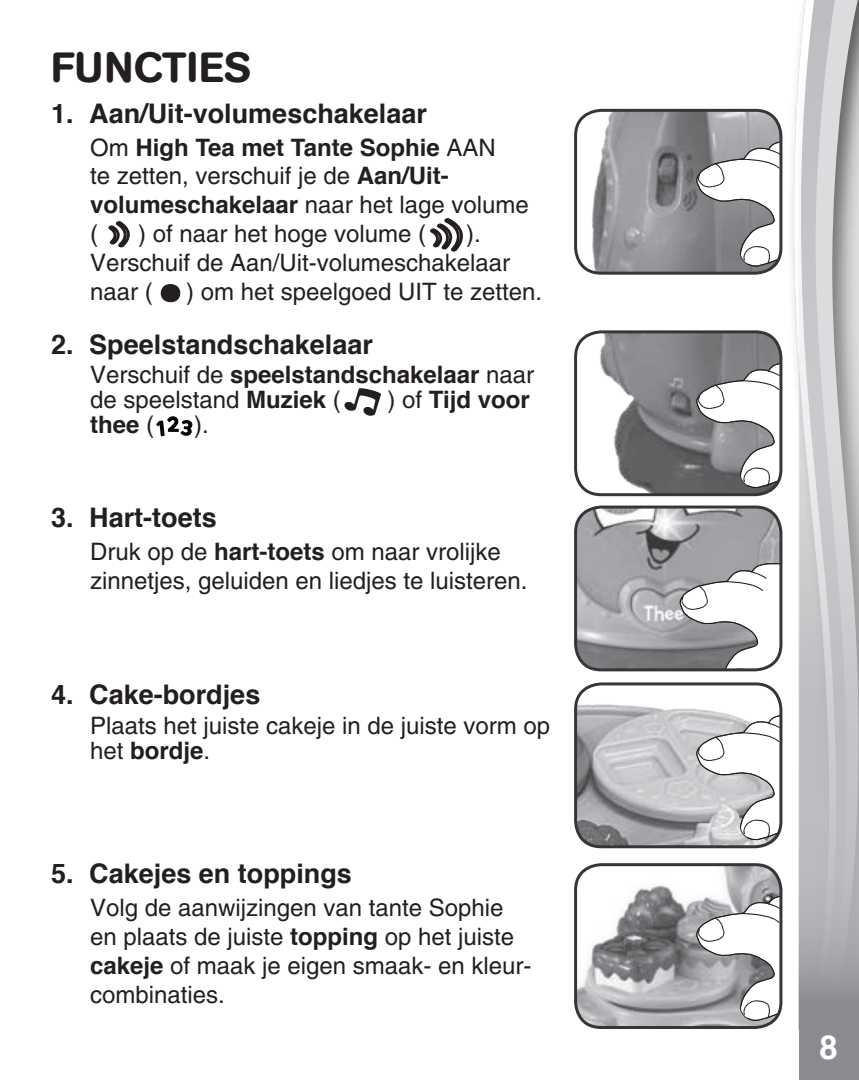
<style>
.page{position:relative;width:859px;height:1080px;background:#fff}
.page>*{position:absolute;margin:0;border:0;box-sizing:border-box;transform-origin:0 0}
.t1{font:500 42px "AG Book Rounded";letter-spacing:.02em;color:#231f20}
.t2{font:700 33px "Helvetica";color:#fff}
.t3{font:700 27px "Helvetica";color:#231f20}
.t4{font:24px/28.8px "Helvetica";color:#231f20}
.t5{font:700 24px "Helvetica";color:#231f20}
.s1{font-weight:700}
.s2{font-weight:400}
</style>
<div class="page">
<svg style="left:793px;top:56px;width:6px;height:973px"></svg>
<svg style="left:799px;top:0;width:60px;height:1080px;background:#bebfc1"></svg>
<img style="left:577px;top:110px;width:204px;height:162px">
<svg style="left:696px;top:140px;width:85px;height:127px"></svg>
<div style="left:574px;top:109px;width:208px;height:166px;border:3px solid #231f20;border-radius:26px"></div>
<img style="left:577px;top:333px;width:204px;height:162px">
<svg style="left:696px;top:362px;width:85px;height:126px"></svg>
<div style="left:574px;top:330px;width:208px;height:166px;border:3px solid #231f20;border-radius:26px"></div>
<img style="left:576px;top:507px;width:205px;height:163px">
<svg style="left:679px;top:563px;width:103px;height:108px"></svg>
<div style="left:574px;top:506px;width:208px;height:165px;border:3px solid #231f20;border-radius:26px"></div>
<img style="left:577px;top:685px;width:204px;height:162px">
<svg style="left:696px;top:714px;width:85px;height:126px"></svg>
<div style="left:574px;top:682px;width:208px;height:166px;border:3px solid #231f20;border-radius:26px"></div>
<svg style="left:108px;top:221px;width:22px;height:26px"></svg>
<svg style="left:430px;top:218px;width:33px;height:34px"></svg>
<svg style="left:161px;top:284px;width:19px;height:18px"></svg>
<svg style="left:344px;top:388px;width:37px;height:28px"></svg>
<svg style="left:156px;top:416px;width:37px;height:20px"></svg>
<img style="left:577px;top:865px;width:204px;height:163px">
<svg style="left:696px;top:895px;width:85px;height:126px"></svg>
<div style="left:574px;top:863px;width:208px;height:166px;border:3px solid #231f20;border-radius:26px"></div>
<h1 class="t1" style="left:51px;top:42px;width:201px">FUNCTIES</h1>
<p class="t3" style="left:51px;top:95px;width:377px">1. Aan/Uit-volumeschakelaar</p>
<p class="t4" style="left:90px;top:133px;width:440px">Om <span class="s1">High Tea met Tante Sophie</span> AAN<br>te zetten, verschuif je de <span class="s1">Aan/Uit&shy;volumeschakelaar</span> naar het lage volume (</p>
<p class="t4" style="left:90px;top:219px;width:422px;text-indent:376px">).<br>Verschuif de Aan/Uit-volumeschakelaar naar (</p>
<p class="t4" style="left:138px;top:219px;width:290px">) of naar het hoge volume (</p>
<p class="t4" style="left:186px;top:277px;width:358px">) om het speelgoed UIT te zetten.</p>
<p class="t3" style="left:51px;top:326px;width:323px">2. Speelstandschakelaar</p>
<p class="t4" style="left:90px;top:362px;width:446px;line-height:24.9px">Verschuif de <span class="s1">speelstandschakelaar</span> naar de speelstand <span class="s1">Muziek</span> (</p>
<p class="t5" style="left:388px;top:383px;width:144px"><span class="s2">) of</span> Tijd voor</p>
<p class="t5" style="left:90px;top:408px;width:66px">thee <span class="s2">(</span></p>
<p class="t4" style="left:194px;top:410px;width:16px">).</p>
<p class="t3" style="left:51px;top:499px;width:167px">3. Hart-toets</p>
<p class="t4" style="left:90px;top:537px;width:439px">Druk op de <span class="s1">hart-toets</span> om naar vrolijke zinnetjes, geluiden en liedjes te luisteren.</p>
<p class="t3" style="left:51px;top:676px;width:211px">4. Cake-bordjes</p>
<p class="t4" style="left:90px;top:713px;width:462px;line-height:25.5px">Plaats het juiste cakeje in de juiste vorm op het <span class="s1">bordje</span>.</p>
<p class="t3" style="left:51px;top:855px;width:302px">5. Cakejes en toppings</p>
<p class="t4" style="left:90px;top:893px;width:443px">Volg de aanwijzingen van tante Sophie en plaats de juiste <span class="s1">topping</span> op het juiste <span class="s1">cakeje</span> of maak je eigen smaak- en kleur&shy;combinaties.</p>
<h2 class="t2" style="left:820px;top:1025px;width:20px">8</h2>
</div>
